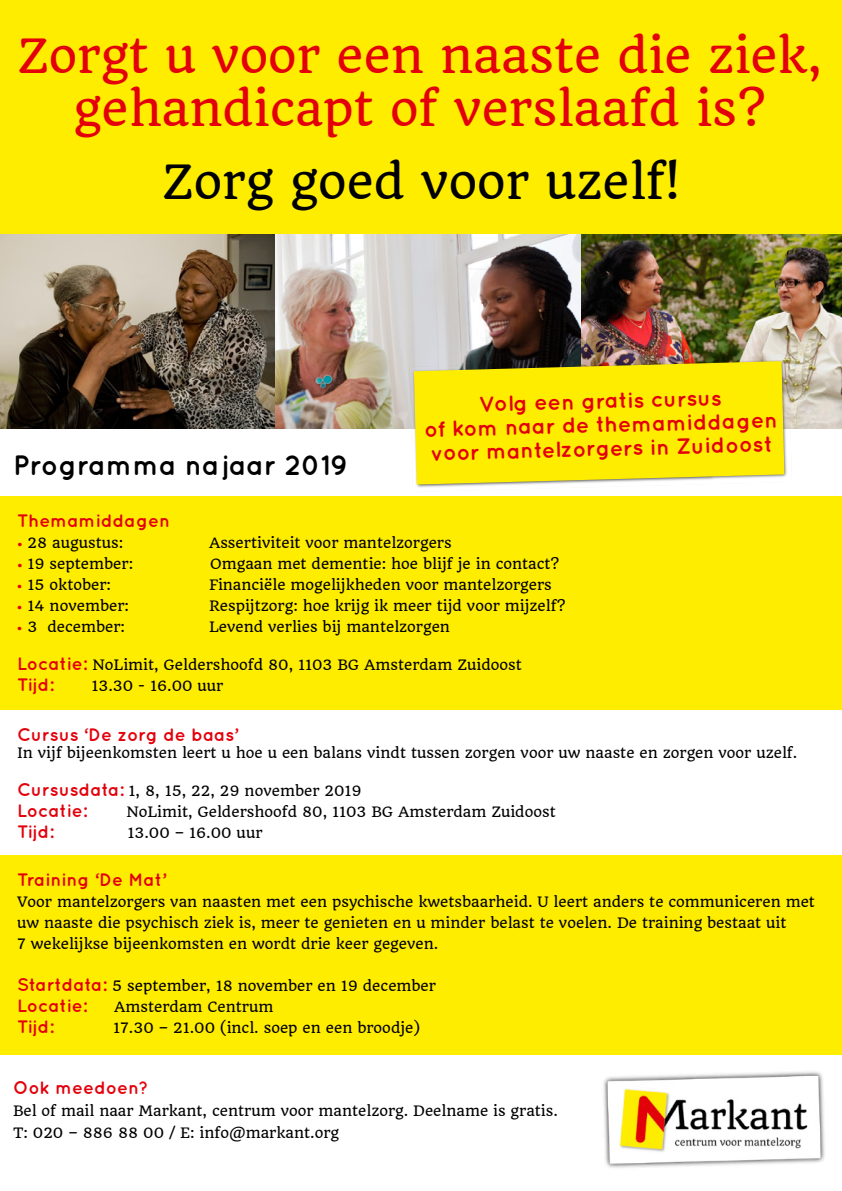
<style>
.page{position:relative;width:842px;height:1191px;background:#fff}
.page>*{position:absolute;margin:0;border:0;box-sizing:border-box;transform-origin:0 0}
.t1{font:46px/52.9px "Quando";color:#e3000b;text-align:center}
.t2{font:46px "Quando";color:#000}
.t3{font:700 28px "Quicksand";color:#000}
.t4{font:700 22px/23.7px "Quicksand";color:#e3000b;text-align:center}
.t5{font:700 18px "Quicksand";color:#e3000b}
.t6{font:14px/21px "Quando";color:#000}
.s1{color:#e3000b}
.s2{font-family:"Quicksand";font-weight:700;font-size:18px;color:#e3000b}
</style>
<div class="page">
<div style="left:0;top:0;width:842px;height:299px;background:#ffed00"></div>
<div style="left:0;top:496px;width:842px;height:214px;background:#ffed00"></div>
<img style="left:580px;top:235px;width:262px;height:193px">
<img style="left:275px;top:235px;width:305px;height:193px">
<img style="left:410px;top:357px;width:382px;height:131px">
<svg style="left:414px;top:361px;width:370px;height:123px;fill:#ffed00"></svg>
<img style="left:0;top:235px;width:275px;height:193px">
<img style="left:603px;top:1071px;width:222px;height:97px">
<div style="left:0;top:855px;width:842px;height:199px;background:#ffed00"></div>
<h1 class="t1" style="left:17px;top:30px;width:807px">Zorgt u voor een naaste die ziek, gehandicapt of verslaafd is?</h1>
<h1 class="t2" style="left:162px;top:153px;width:520px">Zorg goed voor uzelf!</h1>
<h2 class="t3" style="left:13px;top:448px;width:337px">Programma najaar 2019</h2>
<h3 class="t4" style="left:423px;top:394px;width:355px;rotate:-2deg">Volg een gratis cursus<br>of kom naar de themamiddagen voor mantelzorgers in Zuidoost</h3>
<p class="t5" style="left:17px;top:509px;width:155px">Themamiddagen</p>
<p class="t6" style="left:17px;top:532px;width:108px"><span class="s1">•</span> 28 augustus:</p>
<p class="t6" style="left:209px;top:532px;width:244px">Assertiviteit voor mantelzorgers</p>
<p class="t6" style="left:17px;top:553px;width:118px"><span class="s1">•</span> 19 september:</p>
<p class="t6" style="left:210px;top:553px;width:351px">Omgaan met dementie: hoe blijf je in contact?</p>
<p class="t6" style="left:17px;top:574px;width:96px"><span class="s1">•</span> 15 oktober:</p>
<p class="t6" style="left:209px;top:574px;width:344px">Financiële mogelijkheden voor mantelzorgers</p>
<p class="t6" style="left:17px;top:595px;width:114px"><span class="s1">•</span> 14 november:</p>
<p class="t6" style="left:209px;top:595px;width:358px">Respijtzorg: hoe krijg ik meer tijd voor mijzelf?</p>
<p class="t6" style="left:17px;top:616px;width:110px"><span class="s1">•</span> 3 december:</p>
<p class="t6" style="left:209px;top:616px;width:242px">Levend verlies bij mantelzorgen</p>
<p class="t6" style="left:17px;top:654px;width:506px"><span class="s2">Locatie:</span> NoLimit, Geldershoofd 80, 1103 BG Amsterdam Zuidoost</p>
<p class="t5" style="left:17px;top:673px;width:38px">Tijd:</p>
<p class="t6" style="left:91px;top:675px;width:133px">13.30 - 16.00 uur</p>
<p class="t5" style="left:17px;top:724px;width:223px">Cursus ‘De zorg de baas’</p>
<p class="t6" style="left:17px;top:742px;width:782px">In vijf bijeenkomsten leert u hoe u een balans vindt tussen zorgen voor uw naaste en zorgen voor uzelf.</p>
<p class="t6" style="left:17px;top:780px;width:346px"><span class="s2">Cursusdata:</span> 1, 8, 15, 22, 29 november 2019</p>
<p class="t5" style="left:17px;top:800px;width:72px">Locatie:</p>
<p class="t6" style="left:127px;top:801px;width:431px">NoLimit, Geldershoofd 80, 1103 BG Amsterdam Zuidoost</p>
<p class="t5" style="left:17px;top:821px;width:38px">Tijd:</p>
<p class="t6" style="left:128px;top:822px;width:137px">13.00 – 16.00 uur</p>
<p class="t5" style="left:17px;top:868px;width:151px">Training ‘De Mat’</p>
<p class="t6" style="left:17px;top:891px;width:799px">Voor mantelzorgers van naasten met een psychische kwetsbaarheid. U leert anders te communiceren met uw naaste die psychisch ziek is, meer te genieten en u minder belast te voelen. De training bestaat uit<br>7 wekelijkse bijeenkomsten en wordt drie keer gegeven.</p>
<p class="t6" style="left:17px;top:975px;width:421px"><span class="s2">Startdata:</span> 5 september, 18 november en 19 december</p>
<p class="t5" style="left:17px;top:994px;width:72px">Locatie:</p>
<p class="t6" style="left:114px;top:996px;width:161px">Amsterdam Centrum</p>
<p class="t5" style="left:17px;top:1016px;width:38px">Tijd:</p>
<p class="t6" style="left:113px;top:1017px;width:308px">17.30 – 21.00 (incl. soep en een broodje)</p>
<p class="t5" style="left:13px;top:1077px;width:137px">Ook meedoen?</p>
<p class="t6" style="left:13px;top:1100px;width:546px;line-height:21.8px">Bel of mail naar Markant, centrum voor mantelzorg. Deelname is gratis.<br>T: 020 – 886 88 00 / E: info@markant.org</p>
</div>
